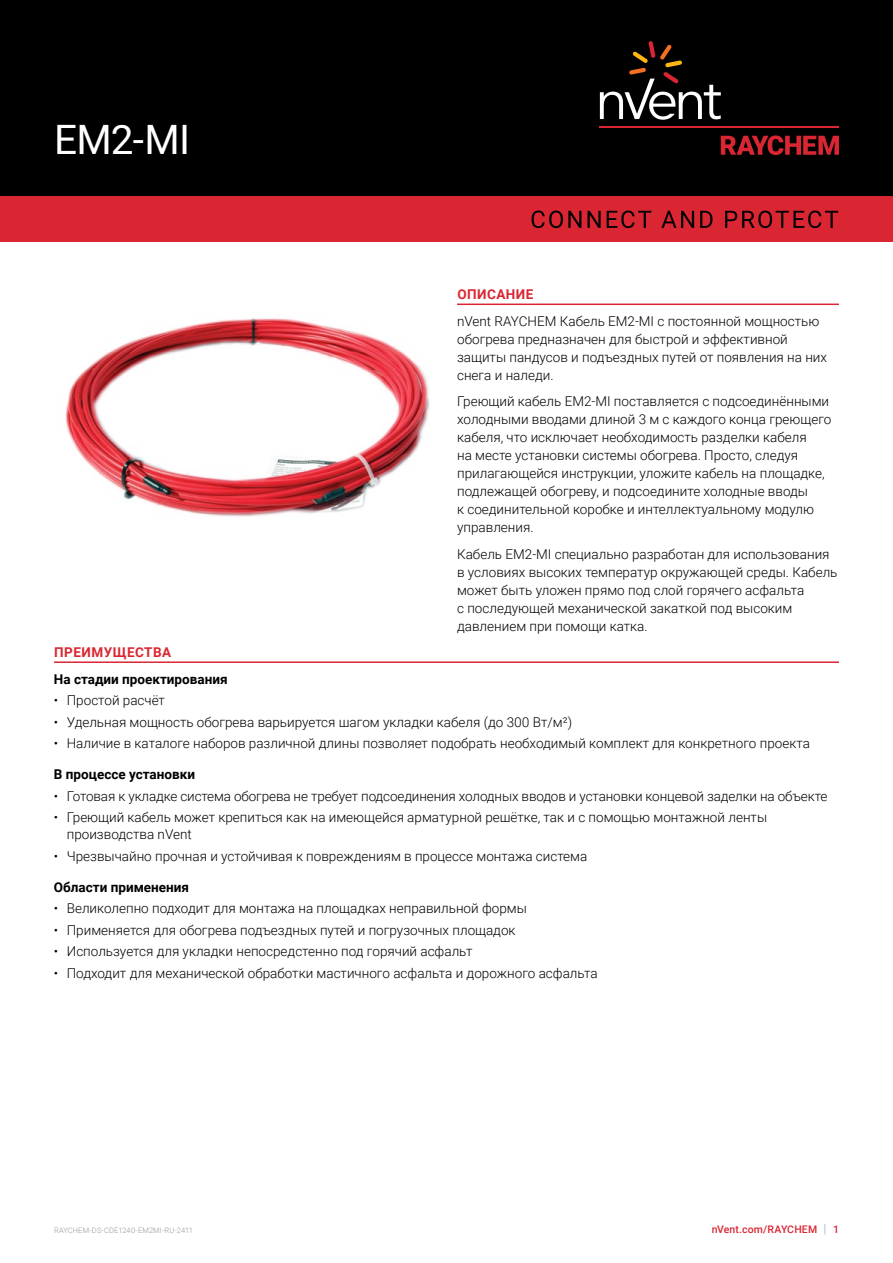
<style>
.page{position:relative;width:893px;height:1263px;background:#fff}
.page>*{position:absolute;margin:0;border:0;box-sizing:border-box;transform-origin:0 0}
.t1{font:40.5px "Roboto";color:#fff}
.t2{font:300 13.5px/18px "Roboto";color:#000}
.t3{font:700 13.5px "Roboto";color:#000}
.t4{font:700 13.5px "Roboto";letter-spacing:.035em;color:#d92632}
.t5{font:500 10.5px "Roboto";letter-spacing:.015em;color:#d92632}
.t6{font:300 7.5px "Roboto";letter-spacing:.01em;color:#90969e}
.s1{font-weight:300;font-size:12.6px;color:#90969e}
</style>
<div class="page">
<div style="left:0;top:0;width:893px;height:196px;background:#000"></div>
<div style="left:0;top:196px;width:893px;height:45px;background:#d92632"></div>
<svg style="left:532px;top:211px;width:306px;height:17px"></svg>
<svg style="left:721px;top:135px;width:118px;height:20px"></svg>
<hr style="left:600px;top:127px;width:239px;height:1px;background:#d92632">
<svg style="left:600px;top:41px;width:121px;height:79px"></svg>
<img style="left:65px;top:318px;width:365px;height:199px">
<hr style="left:457px;top:304px;width:382px;height:1px;background:#d92632">
<hr style="left:54px;top:661px;width:785px;height:2px;background:#d92632">
<h1 class="t1" style="left:54px;top:111px;width:138px">EM2-MI</h1>
<p class="t4" style="left:457px;top:285px;width:78px">ОПИСАНИЕ</p>
<p class="t2" style="left:457px;top:311px;width:371px">nVent RAYCHEM Кабель EM2-MI с постоянной мощностью обогрева предназначен для быстрой и эффективной защиты пандусов и подъездных путей от появления на них снега и наледи.</p>
<p class="t2" style="left:457px;top:392px;width:376px">Греющий кабель EM2-MI поставляется с подсоединёнными холодными вводами длиной 3 м с каждого конца греющего кабеля, что исключает необходимость разделки кабеля<br>на месте установки системы обогрева. Просто, следуя прилагающейся инструкции, уложите кабель на площадке, подлежащей обогреву, и подсоедините холодные вводы<br>к соединительной коробке и интеллектуальному модулю управления.</p>
<p class="t2" style="left:457px;top:544px;width:382px">Кабель EM2-MI специально разработан для использования в условиях высоких температур окружающей среды. Кабель может быть уложен прямо под слой горячего асфальта<br>с последующей механической закаткой под высоким давлением при помощи катка.</p>
<p class="t4" style="left:54px;top:643px;width:118px">ПРЕИМУЩЕСТВА</p>
<p class="t3" style="left:54px;top:669px;width:175px">На стадии проектирования</p>
<p class="t2" style="left:54px;top:691px;width:113px">• Простой расчёт</p>
<p class="t2" style="left:54px;top:712px;width:520px">• Удельная мощность обогрева варьируется шагом укладки кабеля (до 300 Вт/м²)</p>
<p class="t2" style="left:54px;top:734px;width:757px">• Наличие в каталоге наборов различной длины позволяет подобрать необходимый комплект для конкретного проекта</p>
<p class="t3" style="left:54px;top:765px;width:143px">В процессе установки</p>
<p class="t2" style="left:54px;top:786px;width:775px">• Готовая к укладке система обогрева не требует подсоединения холодных вводов и установки концевой заделки на объекте</p>
<p class="t2" style="left:67px;top:808px;width:702px;line-height:17.2px;text-indent:-13px">• Греющий кабель может крепиться как на имеющейся арматурной решётке, так и с помощью монтажной ленты производства nVent</p>
<p class="t2" style="left:54px;top:846px;width:535px">• Чрезвычайно прочная и устойчивая к повреждениям в процессе монтажа система</p>
<p class="t3" style="left:54px;top:877px;width:137px">Области применения</p>
<p class="t2" style="left:54px;top:899px;width:474px">• Великолепно подходит для монтажа на площадках неправильной формы</p>
<p class="t2" style="left:54px;top:920px;width:463px">• Применяется для обогрева подъездных путей и погрузочных площадок</p>
<p class="t2" style="left:54px;top:942px;width:420px">• Используется для укладки непосредстенно под горячий асфальт</p>
<p class="t2" style="left:54px;top:963px;width:545px">• Подходит для механической обработки мастичного асфальта и дорожного асфальта</p>
<p class="t6" style="left:54px;top:1225px;width:140px">RAYCHEM-DS-CDE1240-EM2MI-RU-2411</p>
<p class="t5" style="left:712px;top:1222px;width:129px">nVent.com/RAYCHEM <span class="s1">|</span> 1</p>
</div>
